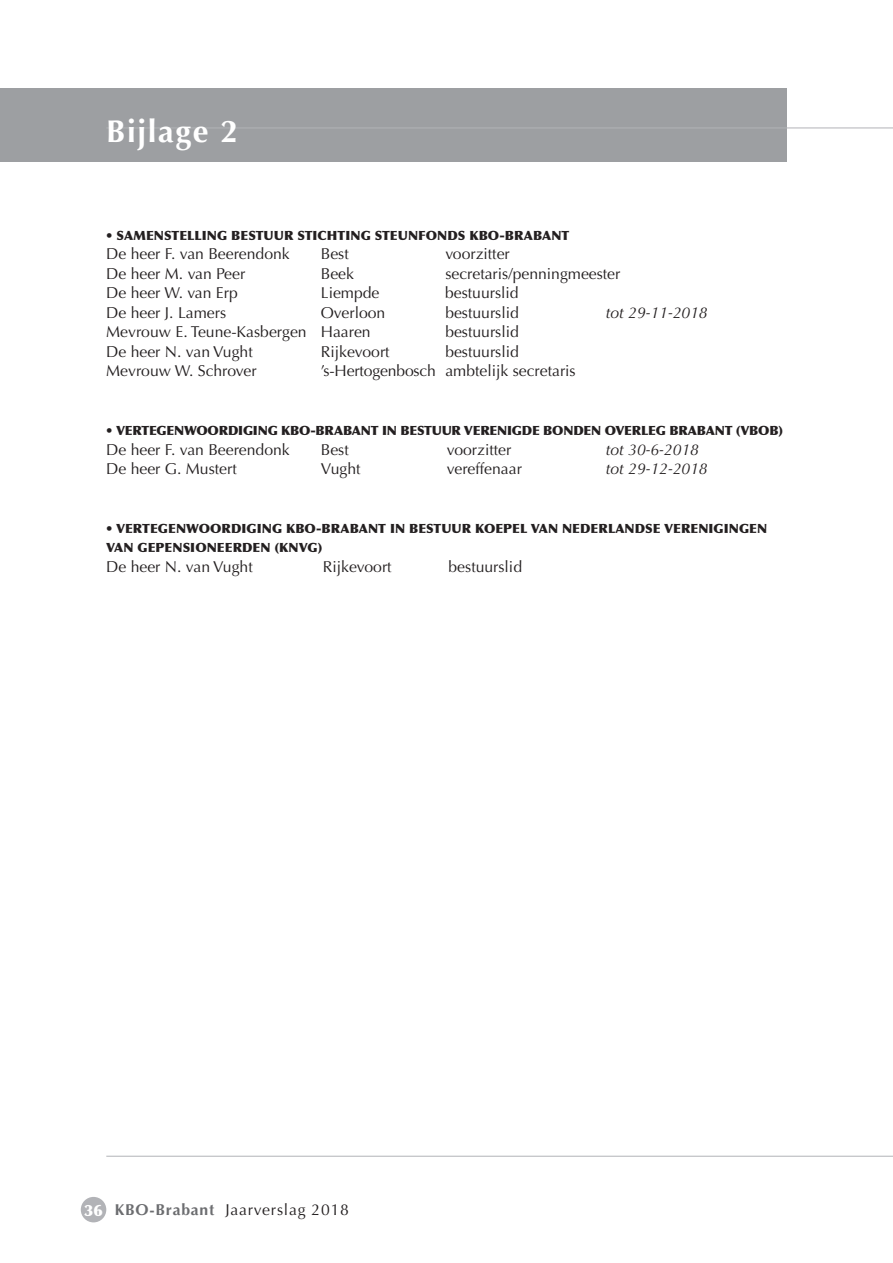
<style>
.page{position:relative;width:893px;height:1263px;background:#fff}
.page>*{position:absolute;margin:0;border:0;box-sizing:border-box;transform-origin:0 0}
.t1{font:700 31.5px "Optima";letter-spacing:.05em;color:#fff}
.t2{font:15.75px "Optima";color:#231f20}
.t3{font:italic 15.75px "Optima";color:#231f20}
.t4{font:15.75px "Optima";letter-spacing:.05em;color:#231f20}
.t5{font:900 15.75px "Optima";color:#fff}
.t6{font:900 12.75px/19.5px "Optima";letter-spacing:.005em;color:#231f20}
.t7{font:900 12.75px "Optima";letter-spacing:-.015em;color:#231f20}
.s1{font-weight:700;color:#6c6d70}
</style>
<div class="page">
<div style="left:81px;top:1197px;width:25px;height:25px;background:#b2b3b7;border-radius:50%"></div>
<div style="left:0;top:128px;width:787px;height:34px;background:#9d9fa2"></div>
<div style="left:0;top:89px;width:787px;height:39px;background:#9d9fa2"></div>
<hr style="left:106px;top:128px;width:787px;height:1px;background:#b2b3b7">
<hr style="left:106px;top:1156px;width:787px;height:1px;background:#b2b3b7">
<h1 class="t1" style="left:106px;top:113px;width:133px">Bijlage 2</h1>
<p class="t6" style="left:106px;top:226px;width:465px">• SAMENSTELLING BESTUUR STICHTING STEUNFONDS KBO-BRABANT</p>
<p class="t2" style="left:106px;top:245px;width:185px">De heer F. van Beerendonk</p>
<p class="t2" style="left:321px;top:245px;width:30px">Best</p>
<p class="t2" style="left:445px;top:245px;width:66px">voorzitter</p>
<p class="t2" style="left:106px;top:264px;width:140px">De heer M. van Peer</p>
<p class="t2" style="left:321px;top:264px;width:35px">Beek</p>
<p class="t2" style="left:445px;top:264px;width:177px">secretaris/penningmeester</p>
<p class="t2" style="left:106px;top:284px;width:133px">De heer W. van Erp</p>
<p class="t2" style="left:321px;top:284px;width:60px">Liempde</p>
<p class="t2" style="left:445px;top:284px;width:75px">bestuurslid</p>
<p class="t2" style="left:106px;top:303px;width:121px">De heer J. Lamers</p>
<p class="t2" style="left:321px;top:303px;width:66px">Overloon</p>
<p class="t2" style="left:445px;top:303px;width:75px">bestuurslid</p>
<p class="t3" style="left:606px;top:303px;width:103px">tot 29-11-2018</p>
<p class="t2" style="left:106px;top:323px;width:266px">Mevrouw E. Teune-Kasbergen Haaren</p>
<p class="t2" style="left:445px;top:323px;width:75px">bestuurslid</p>
<p class="t2" style="left:106px;top:342px;width:148px">De heer N. van Vught</p>
<p class="t2" style="left:321px;top:342px;width:70px">Rijkevoort</p>
<p class="t2" style="left:445px;top:342px;width:75px">bestuurslid</p>
<p class="t2" style="left:106px;top:362px;width:152px">Mevrouw W. Schrover</p>
<p class="t2" style="left:321px;top:362px;width:256px">’s-Hertogenbosch ambtelijk secretaris</p>
<p class="t7" style="left:106px;top:423px;width:678px">• VERTEGENWOORDIGING KBO-BRABANT IN BESTUUR VERENIGDE BONDEN OVERLEG BRABANT (VBOB)</p>
<p class="t2" style="left:106px;top:440px;width:185px">De heer F. van Beerendonk</p>
<p class="t2" style="left:321px;top:440px;width:30px">Best</p>
<p class="t2" style="left:447px;top:440px;width:66px">voorzitter</p>
<p class="t3" style="left:606px;top:440px;width:95px">tot 30-6-2018</p>
<p class="t2" style="left:106px;top:459px;width:132px">De heer G. Mustert</p>
<p class="t2" style="left:321px;top:459px;width:41px">Vught</p>
<p class="t2" style="left:447px;top:459px;width:77px">vereffenaar</p>
<p class="t3" style="left:606px;top:459px;width:103px">tot 29-12-2018</p>
<p class="t6" style="left:106px;top:518px;width:662px">• VERTEGENWOORDIGING KBO-BRABANT IN BESTUUR KOEPEL VAN NEDERLANDSE VERENIGINGEN<br>VAN GEPENSIONEERDEN (KNVG)</p>
<p class="t2" style="left:106px;top:557px;width:148px">De heer N. van Vught</p>
<p class="t2" style="left:323px;top:557px;width:70px">Rijkevoort</p>
<p class="t2" style="left:449px;top:557px;width:75px">bestuurslid</p>
<p class="t5" style="left:84px;top:1200px;width:20px">36</p>
<p class="t4" style="left:115px;top:1200px;width:236px"><span class="s1">KBO-Brabant</span> Jaarverslag 2018</p>
</div>
